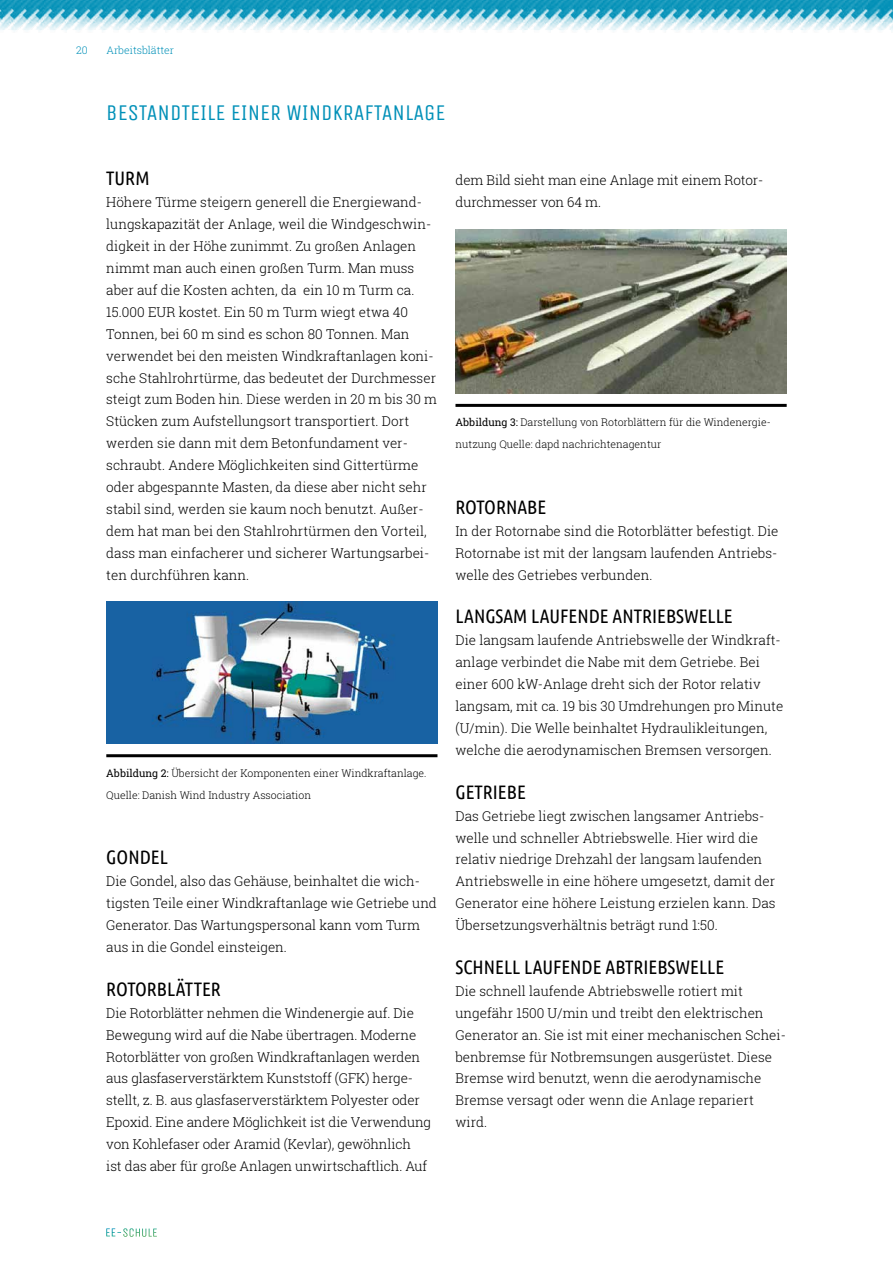
<style>
.page{position:relative;width:893px;height:1263px;background:#fff}
.page>*{position:absolute;margin:0;border:0;box-sizing:border-box;transform-origin:0 0}
.t1{font:22.5px "Unica One";color:#0090b8}
.t2{font:19.5px "Ubuntu Condensed";color:#000}
.t3{font:300 13.5px/21.9px "Roboto Slab";color:#000}
.t4{font:300 10.5px/21.9px "Roboto Slab";color:#000}
.t5{font:300 10.5px "Roboto Slab";color:#0090b8}
.s1{font-weight:400}
</style>
<div class="page">
<svg style="left:106px;top:1228px;width:51px;height:9px"></svg>
<img style="left:0;top:0;width:893px;height:31px">
<img style="left:106px;top:601px;width:331px;height:142px">
<hr style="left:106px;top:754px;width:331px;height:3px;background:#000">
<img style="left:455px;top:229px;width:332px;height:164px">
<hr style="left:455px;top:404px;width:332px;height:3px;background:#000">
<p class="t5" style="left:76px;top:43px;width:13px">20</p>
<p class="t5" style="left:106px;top:43px;width:69px">Arbeitsblätter</p>
<h1 class="t1" style="left:106px;top:99px;width:341px">BESTANDTEILE EINER WINDKRAFTANLAGE</h1>
<h2 class="t2" style="left:106px;top:166px;width:45px">TURM</h2>
<p class="t3" style="left:106px;top:191px;width:332px">Höhere Türme steigern generell die Energiewand&shy;lungskapazität der Anlage, weil die Windgeschwin&shy;digkeit in der Höhe zunimmt. Zu großen Anlagen nimmt man auch einen großen Turm. Man muss aber auf die Kosten achten, da ein 10 m Turm ca.<br>15.000 EUR kostet. Ein 50 m Turm wiegt etwa 40<br>Tonnen, bei 60 m sind es schon 80 Tonnen. Man verwendet bei den meisten Windkraftanlagen koni&shy;sche Stahlrohrtürme, das bedeutet der Durchmesser steigt zum Boden hin. Diese werden in 20 m bis 30 m Stücken zum Aufstellungsort transportiert. Dort werden sie dann mit dem Betonfundament ver&shy;schraubt. Andere Möglichkeiten sind Gittertürme oder abgespannte Masten, da diese aber nicht sehr stabil sind, werden sie kaum noch benutzt. Außer&shy;dem hat man bei den Stahlrohrtürmen den Vorteil, dass man einfacherer und sicherer Wartungsarbei&shy;ten durchführen kann.</p>
<p class="t4" style="left:106px;top:762px;width:322px"><span class="s1">Abbildung 2:</span> Übersicht der Komponenten einer Windkraftanlage.<br>Quelle: Danish Wind Industry Association</p>
<h2 class="t2" style="left:106px;top:845px;width:63px">GONDEL</h2>
<p class="t3" style="left:106px;top:870px;width:332px">Die Gondel, also das Gehäuse, beinhaltet die wich&shy;tigsten Teile einer Windkraftanlage wie Getriebe und Generator. Das Wartungspersonal kann vom Turm aus in die Gondel einsteigen.</p>
<h2 class="t2" style="left:106px;top:977px;width:116px">ROTORBLÄTTER</h2>
<p class="t3" style="left:106px;top:1001px;width:326px">Die Rotorblätter nehmen die Windenergie auf. Die Bewegung wird auf die Nabe übertragen. Moderne Rotorblätter von großen Windkraftanlagen werden aus glasfaserverstärktem Kunststoff (GFK) herge&shy;stellt, z. B. aus glasfaserverstärktem Polyester oder Epoxid. Eine andere Möglichkeit ist die Verwendung von Kohlefaser oder Aramid (Kevlar), gewöhnlich<br>ist das aber für große Anlagen unwirtschaftlich. Auf</p>
<p class="t3" style="left:455px;top:169px;width:309px">dem Bild sieht man eine Anlage mit einem Rotor&shy;durchmesser von 64 m.</p>
<p class="t4" style="left:455px;top:411px;width:317px"><span class="s1">Abbildung 3:</span> Darstellung von Rotorblättern für die Windenergie&shy;nutzung Quelle: dapd nachrichtenagentur</p>
<h2 class="t2" style="left:455px;top:495px;width:92px">ROTORNABE</h2>
<p class="t3" style="left:455px;top:520px;width:325px;text-align:justify">In der Rotornabe sind die Rotorblätter befestigt. Die Rotornabe ist mit der langsam laufenden Antriebs&shy;welle des Getriebes verbunden.</p>
<h2 class="t2" style="left:455px;top:604px;width:279px">LANGSAM LAUFENDE ANTRIEBSWELLE</h2>
<p class="t3" style="left:455px;top:629px;width:329px">Die langsam laufende Antriebswelle der Windkraft&shy;anlage verbindet die Nabe mit dem Getriebe. Bei einer 600 kW-Anlage dreht sich der Rotor relativ langsam, mit ca. 19 bis 30 Umdrehungen pro Minute (U/min). Die Welle beinhaltet Hydraulikleitungen, welche die aerodynamischen Bremsen versorgen.</p>
<h2 class="t2" style="left:455px;top:780px;width:72px">GETRIEBE</h2>
<p class="t3" style="left:455px;top:804px;width:322px">Das Getriebe liegt zwischen langsamer Antriebs&shy;welle und schneller Abtriebswelle. Hier wird die relativ niedrige Drehzahl der langsam laufenden Antriebswelle in eine höhere umgesetzt, damit der Generator eine höhere Leistung erzielen kann. Das Übersetzungsverhältnis beträgt rund 1:50.</p>
<h2 class="t2" style="left:455px;top:955px;width:270px">SCHNELL LAUFENDE ABTRIEBSWELLE</h2>
<p class="t3" style="left:455px;top:980px;width:332px">Die schnell laufende Abtriebswelle rotiert mit ungefähr 1500 U/min und treibt den elektrischen Generator an. Sie ist mit einer mechanischen Schei&shy;benbremse für Notbremsungen ausgerüstet. Diese Bremse wird benutzt, wenn die aerodynamische Bremse versagt oder wenn die Anlage repariert wird.</p>
</div>
